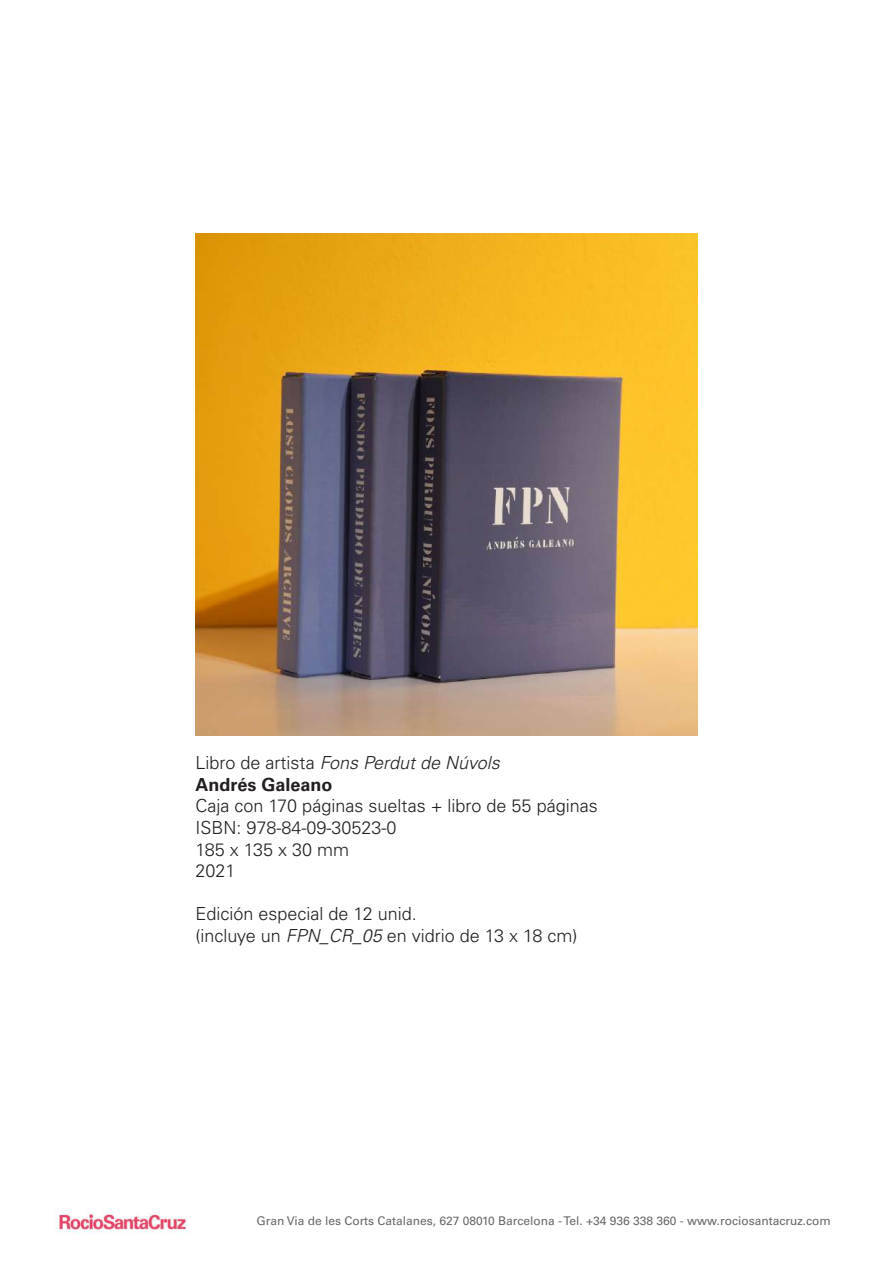
<style>
.page{position:relative;width:893px;height:1263px;background:#fff}
.page>*{position:absolute;margin:0;border:0;box-sizing:border-box;transform-origin:0 0}
.t1{font:300 18px/21.6px "Univers";color:#231f20}
.t2{font:italic 300 18px/21.6px "Univers";color:#231f20}
.t3{font:12px "Univers";color:#67676a}
.s1{font-style:normal}
.s2{font-weight:700;font-style:normal}
.s3{font-style:italic}
</style>
<div class="page">
<img style="left:54px;top:1210px;width:135px;height:24px">
<img style="left:196px;top:234px;width:501px;height:502px">
<p class="t2" style="left:196px;top:752px;width:306px"><span class="s1">Libro de artista</span> Fons Perdut de Núvols<br><span class="s2">Andrés Galeano</span></p>
<p class="t1" style="left:196px;top:795px;width:404px">Caja con 170 páginas sueltas + libro de 55 páginas<br>ISBN: 978-84-09-30523-0<br>185 x 135 x 30 mm<br>2021</p>
<p class="t1" style="left:196px;top:903px;width:383px">Edición especial de 12 unid.<br>(incluye un <span class="s3">FPN_CR_05</span> en vidrio de 13 x 18 cm)</p>
<p class="t3" style="left:257px;top:1213px;width:576px">Gran Via de les Corts Catalanes, 627 08010 Barcelona - Tel. +34 936 338 360 - www.rociosantacruz.com</p>
</div>
